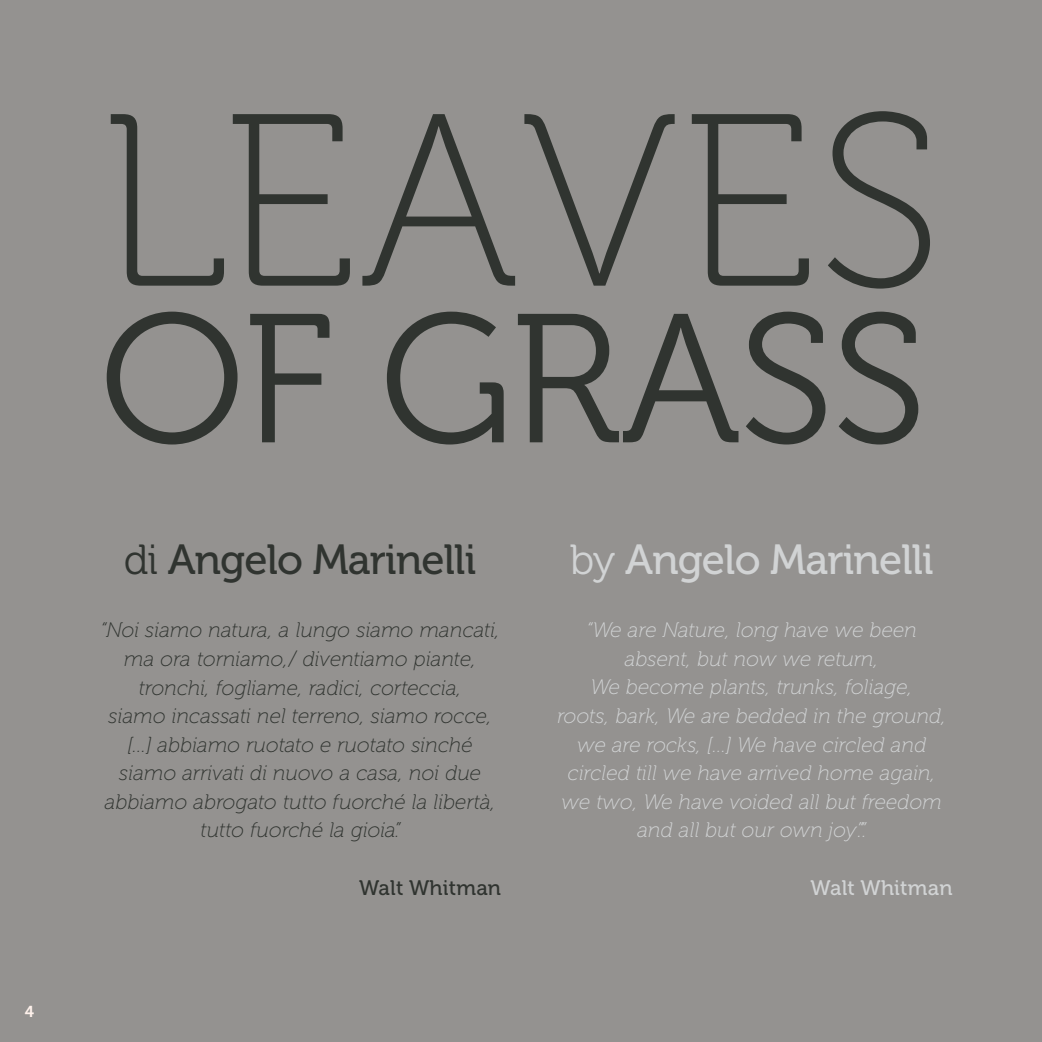
<style>
.page{position:relative;width:1042px;height:1042px;background:#949290}
.page>*{position:absolute;margin:0;border:0;box-sizing:border-box;transform-origin:0 0}
.t1{font:245px "Museo 100";letter-spacing:.01em;color:#303430}
.t2{font:182.7px "Museo 300";letter-spacing:-.01em;color:#303430}
.t3{font:42px "Museo 500";letter-spacing:-.02em;color:#303430}
.t4{font:42px "Museo 500";letter-spacing:-.02em;color:#d1d3d4}
.t5{font:italic 21px/28.5px "Museo 100";letter-spacing:.01em;color:#303430;text-align:center}
.t6{font:italic 21px/28.5px "Museo 100";letter-spacing:.01em;color:#d1d3d4;text-align:center}
.t7{font:21px "Museo 500";letter-spacing:.01em;color:#d1d3d4}
.t8{font:21px "Museo 500";letter-spacing:.01em;color:#303430}
.t9{font:15.75px "Museo 700";color:#fef1eb}
.s1{font-family:"Museo 300"}
</style>
<div class="page">
<p class="t9" style="left:25px;top:1003px;width:11px">4</p>
<h1 class="t1" style="left:100px;top:71px;width:843px">LEAVES</h1>
<h2 class="t2" style="left:100px;top:281px;width:828px">OF GRASS</h2>
<h3 class="t3" style="left:124px;top:536px;width:354px"><span class="s1">di</span> Angelo Marinelli</h3>
<h3 class="t4" style="left:570px;top:536px;width:365px"><span class="s1">by</span> Angelo Marinelli</h3>
<p class="t5" style="left:100px;top:616px;width:401px">“Noi siamo natura, a lungo siamo mancati, ma ora torniamo,/ diventiamo piante, tronchi, fogliame, radici, corteccia,<br>siamo incassati nel terreno, siamo rocce, […] abbiamo ruotato e ruotato sinché siamo arrivati di nuovo a casa, noi due abbiamo abrogato tutto fuorché la libertà, tutto fuorché la gioia”.</p>
<p class="t8" style="left:359px;top:876px;width:144px">Walt Whitman</p>
<p class="t6" style="left:557px;top:616px;width:390px">“We are Nature, long have we been absent, but now we return,<br>We become plants, trunks, foliage,<br>roots, bark, We are bedded in the ground, we are rocks, […] We have circled and circled till we have arrived home again, we two, We have voided all but freedom and all but our own joy”..”</p>
<p class="t7" style="left:810px;top:876px;width:144px">Walt Whitman</p>
</div>
